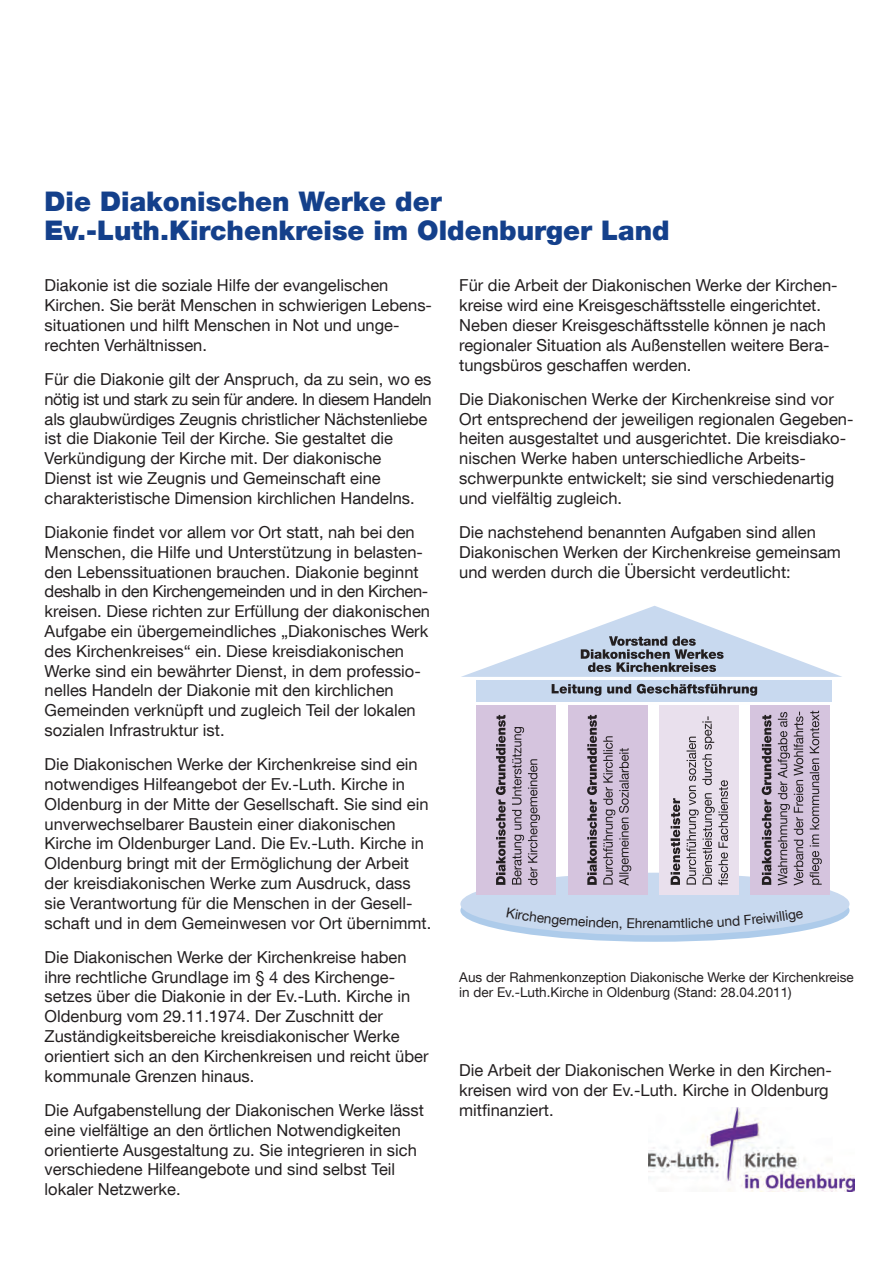
<style>
.page{position:relative;width:893px;height:1263px;background:#fff}
.page>*{position:absolute;margin:0;border:0;box-sizing:border-box;transform-origin:0 0}
.t1{font:900 27px/28.5px "Helvetica Neue LT Com";color:#14408b}
.t2{font:16.5px/19.8px "Helvetica Neue LT Com";color:#231f20}
.t3{font:13.65px "Helvetica Neue LT Com";color:#231f20}
.t4{font:13.5px/15px "Helvetica Neue LT Com";color:#231f20}
</style>
<div class="page">
<div style="left:460px;top:879px;width:389px;height:63px;background:#adcbea;border-radius:50%"></div>
<div style="left:460px;top:873px;width:389px;height:62px;background:#c8d9ef;border-radius:50%"></div>
<div style="left:477px;top:705px;width:79px;height:190px;background:#d5c4de"></div>
<div style="left:750px;top:705px;width:80px;height:190px;background:#d5c4de"></div>
<div style="left:568px;top:705px;width:80px;height:190px;background:#d5c4de"></div>
<div style="left:477px;top:681px;width:355px;height:21px;background:#c8d9ef"></div>
<svg style="left:512px;top:727px;width:28px;height:158px"></svg>
<svg style="left:496px;top:715px;width:10px;height:170px"></svg>
<svg style="left:810px;top:711px;width:12px;height:174px"></svg>
<svg style="left:778px;top:712px;width:25px;height:173px"></svg>
<svg style="left:762px;top:715px;width:9px;height:170px"></svg>
<svg style="left:603px;top:736px;width:28px;height:150px"></svg>
<svg style="left:587px;top:715px;width:10px;height:170px"></svg>
<svg style="left:461px;top:606px;width:381px;height:71px"></svg>
<svg style="left:552px;top:684px;width:205px;height:12px"></svg>
<div style="left:659px;top:705px;width:80px;height:190px;background:#e9e0ed"></div>
<svg style="left:671px;top:798px;width:9px;height:87px"></svg>
<svg style="left:686px;top:716px;width:42px;height:169px"></svg>
<img style="left:649px;top:1107px;width:206px;height:84px">
<h1 class="t1" style="left:45px;top:187px;width:626px">Die Diakonischen Werke der<br>Ev.-Luth.Kirchenkreise im Oldenburger Land</h1>
<p class="t2" style="left:45px;top:275px;width:389px">Diakonie ist die soziale Hilfe der evangelischen Kirchen. Sie berät Menschen in schwierigen Lebens&shy;situationen und hilft Menschen in Not und unge&shy;rechten Verhältnissen.</p>
<p class="t2" style="left:45px;top:369px;width:389px">Für die Diakonie gilt der Anspruch, da zu sein, wo es nötig ist und stark zu sein für andere. In diesem Handeln als glaubwürdiges Zeugnis christlicher Nächstenliebe ist die Diakonie Teil der Kirche. Sie gestaltet die Verkündigung der Kirche mit. Der diakonische Dienst ist wie Zeugnis und Gemeinschaft eine charakteristische Dimension kirchlichen Handelns.</p>
<p class="t2" style="left:45px;top:522px;width:387px">Diakonie findet vor allem vor Ort statt, nah bei den Menschen, die Hilfe und Unterstützung in belasten&shy;den Lebenssituationen brauchen. Diakonie beginnt deshalb in den Kirchengemeinden und in den Kirchen&shy;kreisen. Diese richten zur Erfüllung der diakonischen Aufgabe ein übergemeindliches „Diakonisches Werk des Kirchenkreises“ ein. Diese kreisdiakonischen Werke sind ein bewährter Dienst, in dem professio&shy;nelles Handeln der Diakonie mit den kirchlichen Gemeinden verknüpft und zugleich Teil der lokalen sozialen Infrastruktur ist.</p>
<p class="t2" style="left:45px;top:754px;width:388px">Die Diakonischen Werke der Kirchenkreise sind ein notwendiges Hilfeangebot der Ev.-Luth. Kirche in Oldenburg in der Mitte der Gesellschaft. Sie sind ein unverwechselbarer Baustein einer diakonischen Kirche im Oldenburger Land. Die Ev.-Luth. Kirche in Oldenburg bringt mit der Ermöglichung der Arbeit der kreisdiakonischen Werke zum Ausdruck, dass sie Verantwortung für die Menschen in der Gesell&shy;schaft und in dem Gemeinwesen vor Ort übernimmt.</p>
<p class="t2" style="left:45px;top:947px;width:385px">Die Diakonischen Werke der Kirchenkreise haben ihre rechtliche Grundlage im § 4 des Kirchenge&shy;setzes über die Diakonie in der Ev.-Luth. Kirche in Oldenburg vom 29.11.1974. Der Zuschnitt der Zuständigkeitsbereiche kreisdiakonischer Werke orientiert sich an den Kirchenkreisen und reicht über kommunale Grenzen hinaus.</p>
<p class="t2" style="left:45px;top:1100px;width:381px">Die Aufgabenstellung der Diakonischen Werke lässt eine vielfältige an den örtlichen Notwendigkeiten orientierte Ausgestaltung zu. Sie integrieren in sich verschiedene Hilfeangebote und sind selbst Teil lokaler Netzwerke.</p>
<p class="t2" style="left:459px;top:275px;width:380px">Für die Arbeit der Diakonischen Werke der Kirchen&shy;kreise wird eine Kreisgeschäftsstelle eingerichtet.<br>Neben dieser Kreisgeschäftsstelle können je nach regionaler Situation als Außenstellen weitere Bera&shy;tungsbüros geschaffen werden.</p>
<p class="t2" style="left:459px;top:389px;width:396px">Die Diakonischen Werke der Kirchenkreise sind vor Ort entsprechend der jeweiligen regionalen Gegeben&shy;heiten ausgestaltet und ausgerichtet. Die kreisdiako&shy;nischen Werke haben unterschiedliche Arbeits&shy;schwerpunkte entwickelt; sie sind verschiedenartig und vielfältig zugleich.</p>
<p class="t2" style="left:459px;top:522px;width:383px">Die nachstehend benannten Aufgaben sind allen<br>Diakonischen Werken der Kirchenkreise gemeinsam und werden durch die Übersicht verdeutlicht:</p>
<p class="t3" style="left:642px;top:915px;width:28px">rena</p>
<p class="t3" style="left:685px;top:915px;width:23px;rotate:-2deg">lich</p>
<p class="t4" style="left:459px;top:969px;width:396px">Aus der Rahmenkonzeption Diakonische Werke der Kirchenkreise in der Ev.-Luth.Kirche in Oldenburg (Stand: 28.04.2011)</p>
<p class="t2" style="left:459px;top:1060px;width:374px">Die Arbeit der Diakonischen Werke in den Kirchen&shy;kreisen wird von der Ev.-Luth. Kirche in Oldenburg mitfinanziert.</p>
</div>
